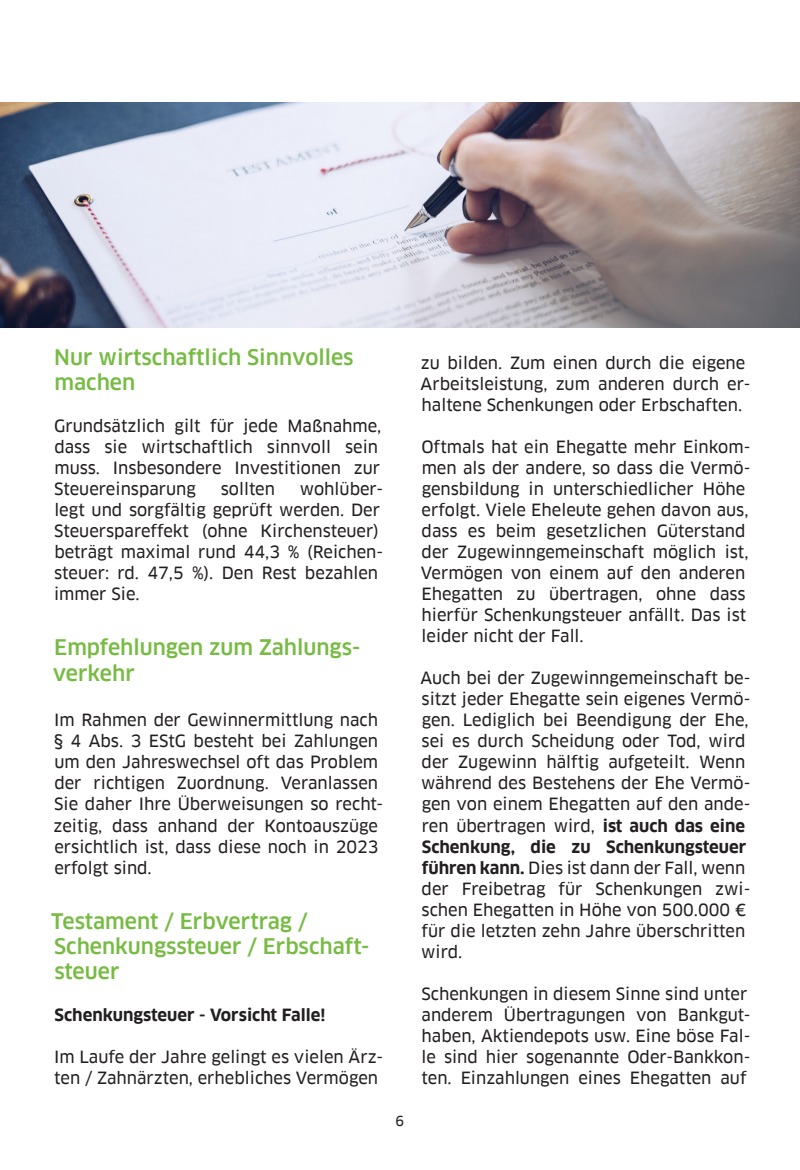
<style>
.page{position:relative;width:800px;height:1170px;background:#fff}
.page>*{position:absolute;margin:0;border:0;box-sizing:border-box;transform-origin:0 0}
.t1{font:500 21px/25.2px "Clan Pro";color:#76bb42}
.t2{font:16.5px/21px "Clan Pro News";color:#231f20}
.t3{font:700 16.5px "Clan Pro";color:#231f20}
.t4{font:13.5px "Clan Pro News";color:#231f20}
.s1{font-family:"Clan Pro";font-weight:700}
</style>
<div class="page">
<img style="left:0;top:102px;width:799px;height:225px">
<p class="t1" style="left:54px;top:345px;width:301px">Nur wirtschaftlich Sinnvolles machen</p>
<p class="t2" style="left:54px;top:415px;width:328px">Grundsätzlich gilt für jede Maßnahme, dass sie wirtschaftlich sinnvoll sein muss. Insbesondere Investitionen zur Steuereinsparung</p>
<p class="t2" style="left:54px;top:478px;width:330px;text-indent:246px">wohlüber&shy;legt und sorgfältig geprüft werden. Der<br>Steuerspareffekt (ohne Kirchensteuer) beträgt maximal rund 44,3 % (Reichen&shy;steuer: rd. 47,5 %). Den Rest bezahlen immer Sie.</p>
<p class="t1" style="left:53px;top:636px;width:309px">Empfehlungen zum Zahlungs&shy;verkehr</p>
<p class="t2" style="left:54px;top:709px;width:331px">Im Rahmen der Gewinnermittlung nach § 4 Abs. 3 EStG besteht bei Zahlungen um den Jahreswechsel oft das Problem der richtigen Zuordnung. Veranlassen Sie daher Ihre Überweisungen so recht&shy;zeitig, dass anhand der Kontoauszüge ersichtlich ist, dass diese noch in 2023 erfolgt sind.</p>
<p class="t1" style="left:51px;top:909px;width:320px">Testament / Erbvertrag /<br>Schenkungssteuer / Erbschaft&shy;steuer</p>
<p class="t3" style="left:55px;top:1005px;width:272px">Schenkungsteuer - Vorsicht Falle!</p>
<p class="t2" style="left:54px;top:1045px;width:330px">Im Laufe der Jahre gelingt es vielen Ärz&shy;ten / Zahnärzten, erhebliches Vermögen</p>
<p class="t2" style="left:221px;top:478px;width:56px">sollten</p>
<p class="t4" style="left:395px;top:1113px;width:10px">6</p>
<p class="t2" style="left:420px;top:352px;width:331px">zu bilden. Zum einen durch die eigene<br>Arbeitsleistung, zum anderen durch er&shy;haltene Schenkungen oder Erbschaften.</p>
<p class="t2" style="left:420px;top:436px;width:331px">Oftmals hat ein Ehegatte mehr Einkom&shy;men als der andere, so dass die Vermö&shy;gensbildung in unterschiedlicher Höhe erfolgt. Viele Eheleute gehen davon aus, dass es beim gesetzlichen Güterstand der Zugewinngemeinschaft möglich ist, Vermögen von einem auf den anderen Ehegatten zu übertragen, ohne dass hierfür Schenkungsteuer anfällt. Das ist leider nicht der Fall.</p>
<p class="t2" style="left:420px;top:667px;width:331px">Auch bei der Zugewinngemeinschaft be&shy;sitzt jeder Ehegatte sein eigenes Vermö&shy;gen. Lediglich bei Beendigung der Ehe, sei es durch Scheidung oder Tod, wird der Zugewinn hälftig aufgeteilt. Wenn während des Bestehens der Ehe Vermö&shy;gen von einem Ehegatten auf den ande&shy;ren übertragen wird, <span class="s1">ist auch das eine</span></p>
<p class="t3" style="left:421px;top:837px;width:326px">Schenkung, die zu Schenkungsteuer</p>
<p class="t2" style="left:421px;top:856px;width:330px"><span class="s1">führen kann.</span> Dies ist dann der Fall, wenn der Freibetrag für Schenkungen zwi&shy;schen Ehegatten in Höhe von 500.000 € für die letzten zehn Jahre überschritten wird.</p>
<p class="t2" style="left:421px;top:982px;width:330px">Schenkungen in diesem Sinne sind unter anderem Übertragungen von Bankgut&shy;haben, Aktiendepots usw. Eine böse Fal&shy;le sind hier sogenannte Oder-Bankkon&shy;ten. Einzahlungen eines Ehegatten auf</p>
</div>
